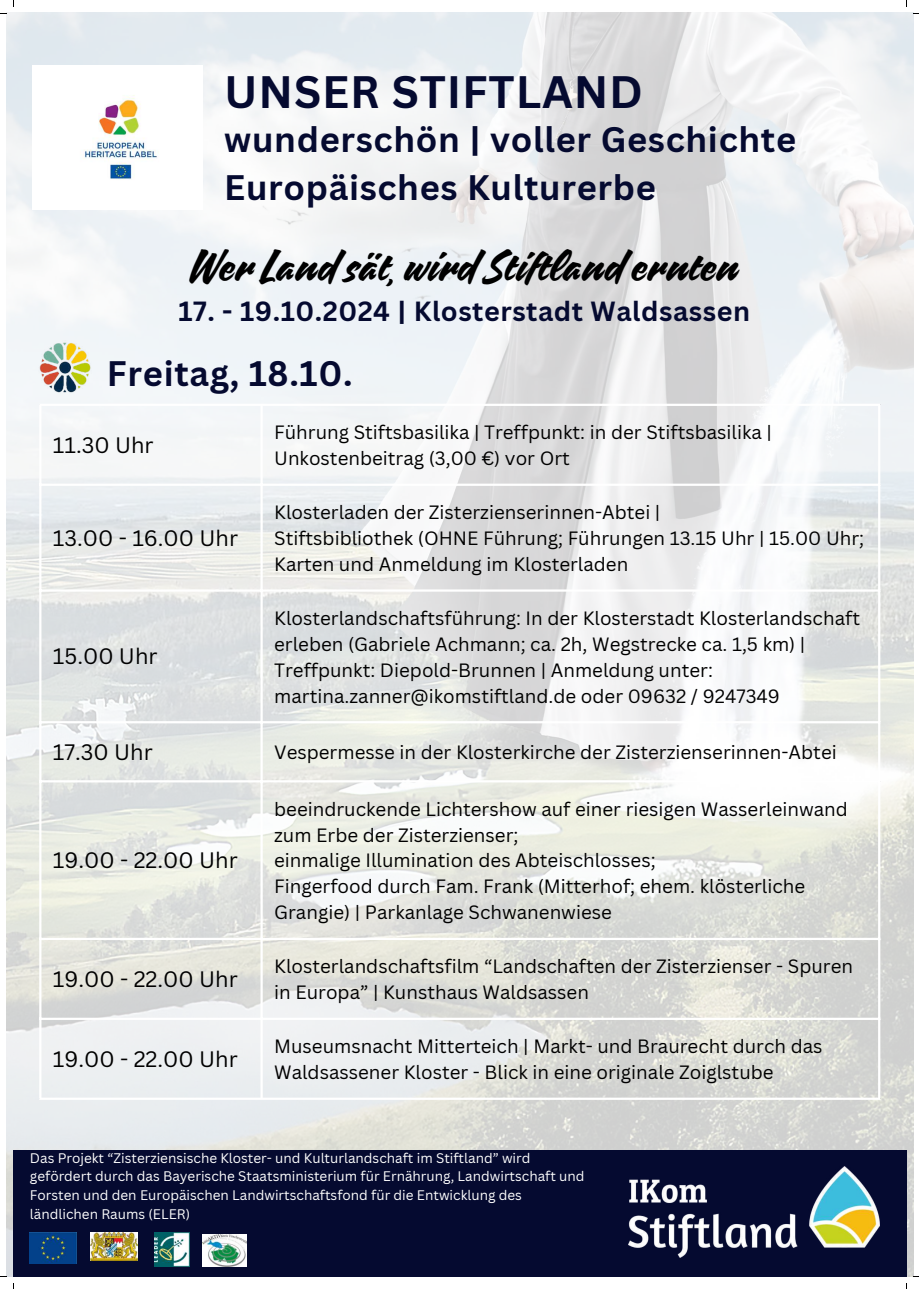
<style>
.page{position:relative;width:919px;height:1289px;background:#fff}
.page>*{position:absolute;margin:0;border:0;box-sizing:border-box;transform-origin:0 0}
.t1{font:700 44.25px "Canva Sans";letter-spacing:.02em;color:#050a30}
.t2{font:42.75px "Quotes Script";letter-spacing:.02em;color:#000}
.t3{font:700 34.5px/47.8px "Canva Sans";letter-spacing:.02em;color:#050a30}
.t4{font:700 27px "Canva Sans";letter-spacing:.02em;color:#050a30}
.t5{font:21.75px "Canva Sans";color:#000}
.t6{font:18.75px/25.9px "Canva Sans";color:#000}
.t7{font:13.5px/18.6px "Canva Sans";color:#fff}
</style>
<div class="page">
<img style="left:6px;top:13px;width:907px;height:1263px">
<div style="left:13px;top:1150px;width:893px;height:126px;background:#050a30"></div>
<img style="left:202px;top:1234px;width:44px;height:32px">
<img style="left:155px;top:1232px;width:34px;height:34px">
<img style="left:90px;top:1232px;width:47px;height:28px">
<img style="left:30px;top:1232px;width:46px;height:31px">
<img style="left:32px;top:65px;width:170px;height:144px">
<img style="left:628px;top:1166px;width:251px;height:90px">
<img style="left:38px;top:340px;width:56px;height:53px">
<hr style="left:39px;top:406px;width:2px;height:691px;background:#fff">
<hr style="left:260px;top:406px;width:3px;height:691px;background:#fff">
<hr style="left:877px;top:406px;width:3px;height:691px;background:#fff">
<hr style="left:39px;top:404px;width:841px;height:2px;background:#fff">
<hr style="left:39px;top:483px;width:841px;height:3px;background:#fff">
<hr style="left:39px;top:589px;width:841px;height:2px;background:#fff">
<hr style="left:39px;top:721px;width:841px;height:2px;background:#fff">
<hr style="left:39px;top:780px;width:841px;height:2px;background:#fff">
<hr style="left:39px;top:937px;width:841px;height:3px;background:#fff">
<hr style="left:39px;top:1017px;width:841px;height:2px;background:#fff">
<hr style="left:39px;top:1097px;width:841px;height:2px;background:#fff">
<h1 class="t1" style="left:224px;top:66px;width:420px">UNSER STIFTLAND</h1>
<h3 class="t3" style="left:224px;top:116px;width:573px">wunderschön | voller Geschichte<br>Europäisches Kulturerbe</h3>
<h2 class="t2" style="left:190px;top:237px;width:550px">Wer Land sät, wird Stiftland ernten</h2>
<h3 class="t4" style="left:178px;top:294px;width:573px">17. - 19.10.2024 | Klosterstadt Waldsassen</h3>
<h3 class="t3" style="left:107px;top:350px;width:247px">Freitag, 18.10.</h3>
<p class="t5" style="left:53px;top:432px;width:102px">11.30 Uhr</p>
<p class="t6" style="left:274px;top:419px;width:499px">Führung Stiftsbasilika | Treffpunkt: in der Stiftsbasilika |<br>Unkostenbeitrag (3,00 €) vor Ort</p>
<p class="t5" style="left:53px;top:525px;width:187px">13.00 - 16.00 Uhr</p>
<p class="t5" style="left:53px;top:643px;width:106px">15.00 Uhr</p>
<p class="t6" style="left:274px;top:499px;width:591px">Klosterladen der Zisterzienserinnen-Abtei |<br>Stiftsbibliothek (OHNE Führung; Führungen 13.15 Uhr | 15.00 Uhr;<br>Karten und Anmeldung im Klosterladen</p>
<p class="t6" style="left:274px;top:605px;width:587px">Klosterlandschaftsführung: In der Klosterstadt Klosterlandschaft erleben (Gabriele Achmann; ca. 2h, Wegstrecke ca. 1,5 km) | Treffpunkt: Diepold-Brunnen | Anmeldung unter: martina.zanner@ikomstiftland.de oder 09632 / 9247349</p>
<p class="t5" style="left:53px;top:739px;width:101px">17.30 Uhr</p>
<p class="t6" style="left:274px;top:739px;width:564px">Vespermesse in der Klosterkirche der Zisterzienserinnen-Abtei</p>
<p class="t5" style="left:53px;top:847px;width:186px">19.00 - 22.00 Uhr</p>
<p class="t6" style="left:274px;top:796px;width:575px">beeindruckende Lichtershow auf einer riesigen Wasserleinwand zum Erbe der Zisterzienser;<br>einmalige Illumination des Abteischlosses;<br>Fingerfood durch Fam. Frank (Mitterhof; ehem. klösterliche Grangie) | Parkanlage Schwanenwiese</p>
<p class="t5" style="left:53px;top:966px;width:186px">19.00 - 22.00 Uhr</p>
<p class="t6" style="left:274px;top:953px;width:580px">Klosterlandschaftsfilm &lt;Landschaften der Zisterzienser - Spuren in Europa= | Kunsthaus Waldsassen</p>
<p class="t5" style="left:53px;top:1045px;width:186px">19.00 - 22.00 Uhr</p>
<p class="t6" style="left:274px;top:1033px;width:549px">Museumsnacht Mitterteich | Markt- und Braurecht durch das<br>Waldsassener Kloster - Blick in eine originale Zoiglstube</p>
<p class="t7" style="left:30px;top:1148px;width:556px">Das Projekt &lt;Zisterziensische Kloster- und Kulturlandschaft im Stiftland= wird gefördert durch das Bayerische Staatsministerium für Ernährung, Landwirtschaft und Forsten und den Europäischen Landwirtschaftsfond für die Entwicklung des ländlichen Raums (ELER)</p>
</div>
